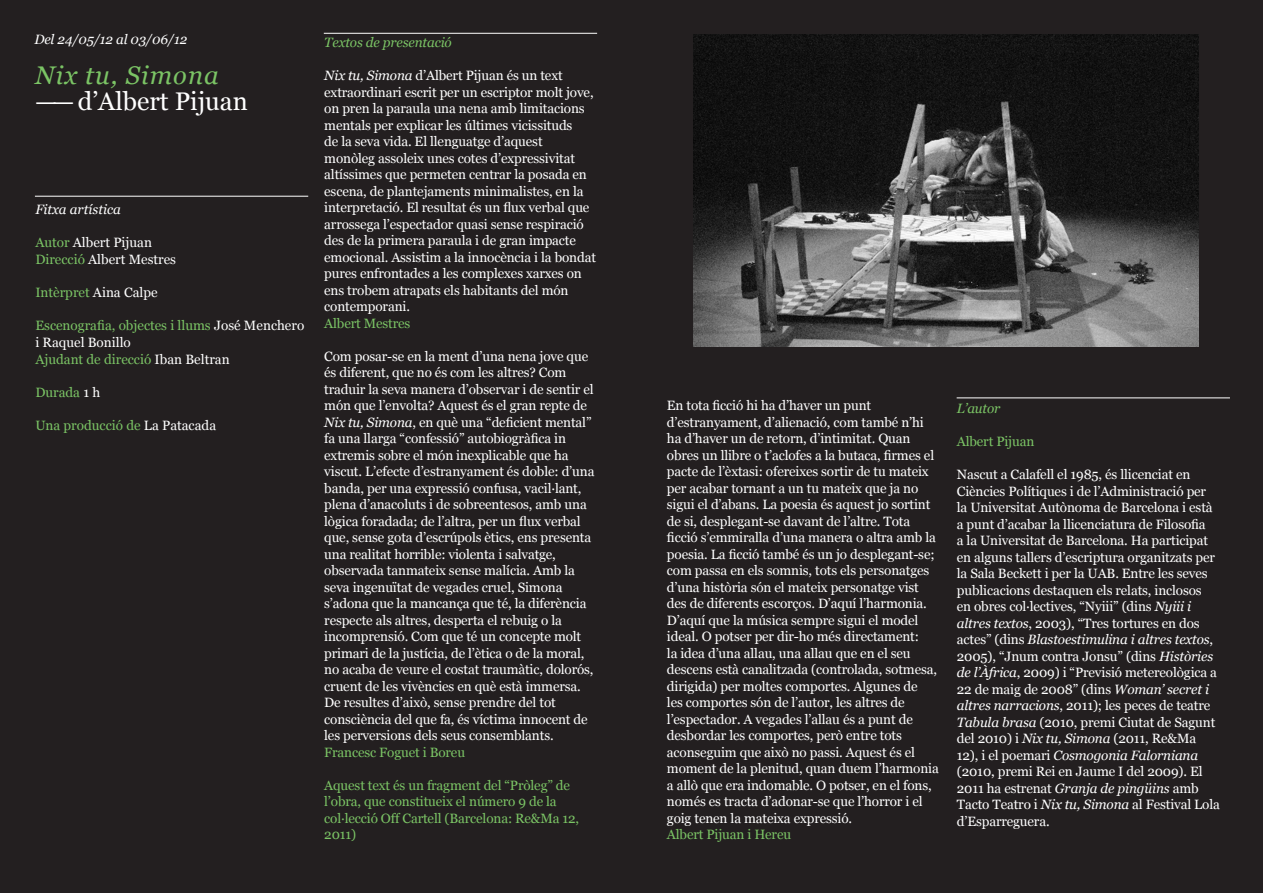
<style>
.page{position:relative;width:1263px;height:893px;background:#231f20}
.page>*{position:absolute;margin:0;border:0;box-sizing:border-box;transform-origin:0 0}
.t1{font:25.5px "Georgia";color:#fff}
.t2{font:italic 25.5px "Georgia";letter-spacing:.04em;color:#7bc465}
.t3{font:13.5px/16.5px "Georgia";letter-spacing:-.01em;color:#fff}
.t4{font:13.5px/16.5px "Georgia";letter-spacing:-.01em;color:#7bc465}
.t5{font:italic 13.5px "Georgia";color:#fff}
.t6{font:italic 13.5px "Georgia";letter-spacing:-.01em;color:#7bc465}
.s1{color:#7bc465}
.s2{color:#fff}
.s3{font-style:italic}
</style>
<div class="page">
<hr style="left:35px;top:196px;width:273px;height:1px;background:#fff">
<hr style="left:324px;top:33px;width:273px;height:1px;background:#fff">
<img style="left:693px;top:34px;width:505px;height:313px">
<hr style="left:957px;top:398px;width:273px;height:1px;background:#fff">
<p class="t5" style="left:34px;top:31px;width:154px">Del 24/05/12 al 03/06/12</p>
<h1 class="t2" style="left:35px;top:59px;width:185px">Nix tu, Simona</h1>
<h1 class="t1" style="left:35px;top:86px;width:214px">—— d’Albert Pijuan</h1>
<p class="t5" style="left:35px;top:201px;width:87px">Fitxa artística</p>
<p class="t3" style="left:35px;top:235px;width:142px"><span class="s1">Autor</span> Albert Pijuan<br><span class="s1">Direcció</span> Albert Mestres</p>
<p class="t4" style="left:35px;top:285px;width:124px">Intèrpret <span class="s2">Aina Calpe</span></p>
<p class="t4" style="left:35px;top:318px;width:270px">Escenografia, objectes i llums <span class="s2">José Menchero i Raquel Bonillo<br></span>Ajudant de direcció <span class="s2">Iban Beltran</span></p>
<p class="t4" style="left:35px;top:384px;width:66px">Durada <span class="s2">1 h</span></p>
<p class="t4" style="left:35px;top:417px;width:182px">Una producció de <span class="s2">La Patacada</span></p>
<p class="t6" style="left:324px;top:34px;width:129px">Textos de presentació</p>
<p class="t3" style="left:324px;top:67px;width:273px"><span class="s3">Nix tu, Simona</span> d’Albert Pijuan és un text extraordinari escrit per un escriptor molt jove, on pren la paraula una nena amb limitacions mentals per explicar les últimes vicissituds<br>de la seva vida. El llenguatge d’aquest monòleg assoleix unes cotes d’expressivitat altíssimes que permeten centrar la posada en escena, de plantejaments minimalistes, en la interpretació. El resultat és un flux verbal que arrossega l’espectador quasi sense respiració des de la primera paraula i de gran impacte emocional. Assistim a la innocència i la bondat pures enfrontades a les complexes xarxes on ens trobem atrapats els habitants del món contemporani.</p>
<p class="t4" style="left:324px;top:315px;width:88px">Albert Mestres</p>
<p class="t3" style="left:324px;top:348px;width:272px">Com posar-se en la ment d’una nena jove que és diferent, que no és com les altres? Com traduir la seva manera d’observar i de sentir el món que l’envolta? Aquest és el gran repte de <span class="s3">Nix tu, Simona</span>, en què una “deficient mental” fa una llarga “confessió” autobiogràfica in extremis sobre el món inexplicable que ha viscut. L’efecte d’estranyament és doble: d’una banda, per una expressió confusa, vacil·lant, plena d’anacoluts i de sobreentesos, amb una lògica foradada; de l’altra, per un flux verbal que, sense gota d’escrúpols ètics, ens presenta una realitat horrible: violenta i salvatge, observada tanmateix sense malícia. Amb la seva ingenuïtat de vegades cruel, Simona s’adona que la mancança que té, la diferència respecte als altres, desperta el rebuig o la incomprensió. Com que té un concepte molt primari de la justícia, de l’ètica o de la moral, no acaba de veure el costat traumàtic, dolorós, cruent de les vivències en què està immersa.<br>De resultes d’això, sense prendre del tot consciència del que fa, és víctima innocent de les perversions dels seus consemblants.</p>
<p class="t4" style="left:324px;top:744px;width:142px">Francesc Foguet i Boreu</p>
<p class="t4" style="left:324px;top:777px;width:257px">Aquest text és un fragment del “Pròleg” de l’obra, que constitueix el número 9 de la col·lecció Off Cartell (Barcelona: Re&amp;Ma 12, 2011)</p>
<p class="t3" style="left:667px;top:398px;width:273px">En tota ficció hi ha d’haver un punt d’estranyament, d’alienació, com també n’hi ha d’haver un de retorn, d’intimitat. Quan obres un llibre o t’aclofes a la butaca, firmes el pacte de l’èxtasi: ofereixes sortir de tu mateix per acabar tornant a un tu mateix que ja no sigui el d’abans. La poesia és aquest jo sortint de si, desplegant-se davant de l’altre. Tota ficció s’emmiralla d’una manera o altra amb la poesia. La ficció també és un jo desplegant-se; com passa en els somnis, tots els personatges d’una història són el mateix personatge vist des de diferents escorços. D’aquí l’harmonia.<br>D’aquí que la música sempre sigui el model ideal. O potser per dir-ho més directament:<br>la idea d’una allau, una allau que en el seu descens està canalitzada (controlada, sotmesa, dirigida) per moltes comportes. Algunes de<br>les comportes són de l’autor, les altres de l’espectador. A vegades l’allau és a punt de desbordar les comportes, però entre tots aconseguim que això no passi. Aquest és el moment de la plenitud, quan duem l’harmonia a allò que era indomable. O potser, en el fons, només es tracta d’adonar-se que l’horror i el goig tenen la mateixa expressió.</p>
<p class="t4" style="left:667px;top:827px;width:126px">Albert Pijuan i Hereu</p>
<p class="t6" style="left:957px;top:400px;width:45px">L’autor</p>
<p class="t4" style="left:957px;top:434px;width:79px">Albert Pijuan</p>
<p class="t3" style="left:957px;top:467px;width:265px">Nascut a Calafell el 1985, és llicenciat en Ciències Polítiques i de l’Administració per la Universitat Autònoma de Barcelona i està a punt d’acabar la llicenciatura de Filosofia<br>a la Universitat de Barcelona. Ha participat en alguns tallers d’escriptura organitzats per la Sala Beckett i per la UAB. Entre les seves publicacions destaquen els relats, inclosos<br>en obres col·lectives, “Nyiii” (dins <span class="s3">Nyiii i altres textos</span>, 2003), “Tres tortures en dos actes” (dins <span class="s3">Blastoestimulina i altres textos</span>, 2005), “Jnum contra Jonsu” (dins <span class="s3">Històries de l’Àfrica</span>, 2009) i “Previsió metereològica a 22 de maig de 2008” (dins <span class="s3">Woman’ secret i altres narracions</span>, 2011); les peces de teatre <span class="s3">Tabula brasa</span> (2010, premi Ciutat de Sagunt del 2010) i <span class="s3">Nix tu, Simona</span> (2011, Re&amp;Ma 12), i el poemari <span class="s3">Cosmogonia Falorniana </span>(2010, premi Rei en Jaume I del 2009). El 2011 ha estrenat <span class="s3">Granja de pingüins</span> amb Tacto Teatro i <span class="s3">Nix tu, Simona</span> al Festival Lola d’Esparreguera.</p>
</div>
